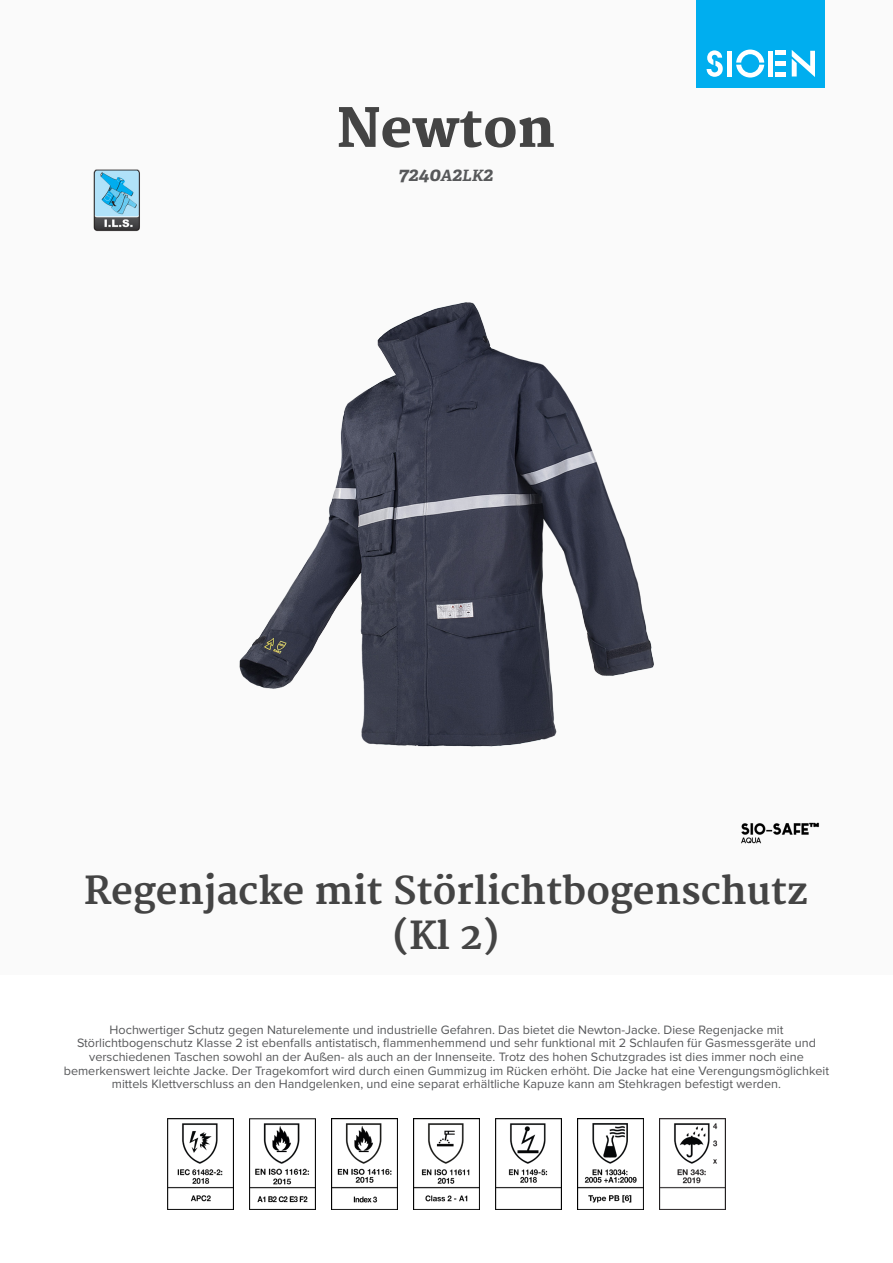
<style>
.page{position:relative;width:893px;height:1263px;background:#fff}
.page>*{position:absolute;margin:0;border:0;box-sizing:border-box;transform-origin:0 0}
.product_name{font:800 52.5px "Merriweather";color:#444}
.product_h2{font:700 37.5px/45px "Merriweather";color:#444;text-align:center}
.product_ref{font:italic 700 19.5px "Adelle";color:#57585a}
.product_description{font:12.6px/13.6px "Proxima Nova";color:#57585a;text-align:center}
.s1{font-size:15.6px}
</style>
<div class="page">
<div style="left:0;top:0;width:893px;height:974px;background:#fafafa"></div>
<div style="left:697px;top:0;width:128px;height:88px;background:#00aeef"></div>
<svg style="left:707px;top:50px;width:16px;height:27px"></svg>
<svg style="left:736px;top:50px;width:28px;height:28px"></svg>
<div style="left:727px;top:51px;width:5px;height:26px;background:#fff"></div>
<div style="left:768px;top:51px;width:5px;height:26px;background:#fff"></div>
<div style="left:775px;top:72px;width:11px;height:5px;background:#fff"></div>
<div style="left:775px;top:61px;width:11px;height:5px;background:#fff"></div>
<hr style="left:775px;top:51px;width:11px;height:4px;background:#fff">
<svg style="left:792px;top:50px;width:23px;height:27px"></svg>
<img style="left:93px;top:169px;width:47px;height:63px">
<img style="left:741px;top:822px;width:78px;height:22px">
<img style="left:167px;top:1118px;width:66px;height:92px">
<img style="left:249px;top:1118px;width:66px;height:92px">
<img style="left:331px;top:1118px;width:66px;height:92px">
<img style="left:413px;top:1118px;width:67px;height:92px">
<img style="left:495px;top:1118px;width:67px;height:92px">
<img style="left:577px;top:1118px;width:67px;height:92px">
<img style="left:659px;top:1118px;width:67px;height:92px">
<img style="left:239px;top:302px;width:415px;height:445px">
<p class="product_name" style="left:337px;top:98px;width:220px">Newton</p>
<p class="product_ref" style="left:399px;top:162px;width:96px">7240<span class="s1">A</span>2<span class="s1">LK</span>2</p>
<p class="product_h2" style="left:84px;top:869px;width:725px">Regenjacke mit Störlichtbogenschutz (Kl 2)</p>
<p class="product_description" style="left:64px;top:1023px;width:767px">Hochwertiger Schutz gegen Naturelemente und industrielle Gefahren. Das bietet die Newton-Jacke. Diese Regenjacke mit Störlichtbogenschutz Klasse 2 ist ebenfalls antistatisch, flammenhemmend und sehr funktional mit 2 Schlaufen für Gasmessgeräte und verschiedenen Taschen sowohl an der Außen- als auch an der Innenseite. Trotz des hohen Schutzgrades ist dies immer noch eine bemerkenswert leichte Jacke. Der Tragekomfort wird durch einen Gummizug im Rücken erhöht. Die Jacke hat eine Verengungsmöglichkeit mittels Klettverschluss an den Handgelenken, und eine separat erhältliche Kapuze kann am Stehkragen befestigt werden.</p>
</div>
